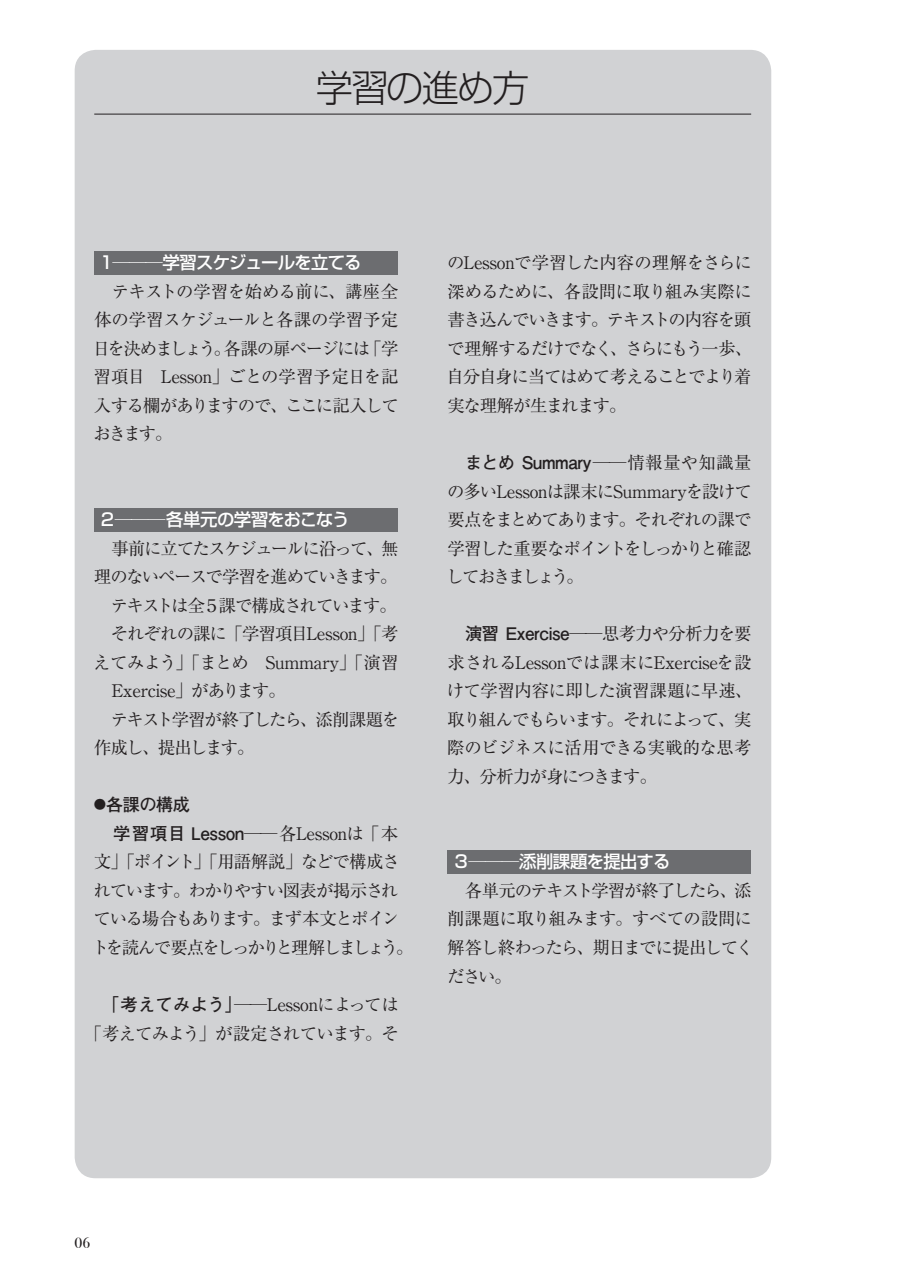
<style>
.page{position:relative;width:903px;height:1275px;background:#fff}
.page>*{position:absolute;margin:0;border:0;box-sizing:border-box;transform-origin:0 0}
.t1{font:300 37.27px "Shin Go Pro";letter-spacing:-.05em;color:#231f20}
.t2{font:17.32px/28.5px "Ryumin Pro";letter-spacing:-.07em;color:#231f20;text-align:justify}
.t3{font:700 17.32px/28.5px "Futo Go B101 Pro";letter-spacing:-.035em;color:#231f20}
.t4{font:500 17.32px "Shin Go Pro";letter-spacing:-.04em;color:#fff}
.t5{font:17.32px/28.5px "Ryumin Pro";letter-spacing:-.04em;color:#231f20;text-align:right}
.t6{font:14.88px "Bodoni Svty Two ITCTT Book";color:#231f20}
.s1{font-family:"Futo Go B101 Pro";font-weight:700}
.s2{font-size:12.42px}
.s3{font-family:"Ryumin Pro";font-weight:400}
</style>
<div class="page">
<div style="left:75px;top:50px;width:696px;height:1128px;background:#d1d2d4;border-radius:21px"></div>
<div style="left:94px;top:251px;width:304px;height:24px;background:#6c6d70"></div>
<div style="left:94px;top:508px;width:304px;height:23px;background:#6c6d70"></div>
<div style="left:447px;top:850px;width:304px;height:24px;background:#6c6d70"></div>
<hr style="left:94px;top:114px;width:657px;height:1px;background:#231f20">
<h1 class="t1" style="left:316px;top:57px;width:215px">学習の進め方</h1>
<p class="t4" style="left:98px;top:248px;width:265px">１<span class="s1">───</span>学習スケジュールを立てる</p>
<p class="t2" style="left:93px;top:276px;width:308px">　テキストの学習を始める前に、講座全体の学習スケジュールと各課の学習予定日を決めましょう。各課の扉ページには「学習項目　Lesson」ごとの学習予定日を記入する欄がありますので、ここに記入しておきます。</p>
<p class="t4" style="left:99px;top:505px;width:252px">２<span class="s1">───</span>各単元の学習をおこなう</p>
<p class="t2" style="left:93px;top:533px;width:307px;text-align:left">　事前に立てたスケジュールに沿って、無理のないペースで学習を進めていきます。　テキストは全５課で構成されています。　それぞれの課に「学習項目Lesson」「考えてみよう」「まとめ　Summary」「演習　Exercise」があります。<br>　テキスト学習が終了したら、添削課題を作成し、提出します。</p>
<p class="t3" style="left:113px;top:788px;width:287px;text-indent:-19px"><span class="s2">●</span>各課の構成<br>学習項目 Lesson──<span class="s3">各Lessonは「本</span></p>
<p class="t2" style="left:92px;top:846px;width:323px;text-align:left">文」「ポイント」「用語解説」などで構成されています。わかりやすい図表が掲示されている場合もあります。まず本文とポイントを読んで要点をしっかりと理解しましょう。</p>
<p class="t5" style="left:85px;top:989px;width:315px"><span class="s1">「考えてみよう」──</span>Lessonによっては「考えてみよう」が設定されています。そ</p>
<p class="t2" style="left:446px;top:247px;width:308px">のLessonで学習した内容の理解をさらに深めるために、各設問に取り組み実際に書き込んでいきます。テキストの内容を頭で理解するだけでなく、さらにもう一歩、自分自身に当てはめて考えることでより着実な理解が生まれます。</p>
<p class="t3" style="left:465px;top:446px;width:288px">まとめ Summary──<span class="s3">情報量や知識量</span></p>
<p class="t2" style="left:446px;top:476px;width:307px">の多いLessonは課末にSummaryを設けて要点をまとめてあります。それぞれの課で学習した重要なポイントをしっかりと確認しておきましょう。</p>
<p class="t3" style="left:465px;top:617px;width:288px">演習 Exercise──<span class="s3">思考力や分析力を要</span></p>
<p class="t2" style="left:447px;top:647px;width:307px">求されるLessonでは課末にExerciseを設けて学習内容に即した演習課題に早速、取り組んでもらいます。それによって、実際のビジネスに活用できる実戦的な思考力、分析力が身につきます。</p>
<p class="t4" style="left:452px;top:848px;width:219px">３<span class="s1">───</span>添削課題を提出する</p>
<p class="t2" style="left:447px;top:875px;width:308px">　各単元のテキスト学習が終了したら、添削課題に取り組みます。すべての設問に解答し終わったら、期日までに提出してください。</p>
<p class="t6" style="left:74px;top:1231px;width:17px">06</p>
</div>
